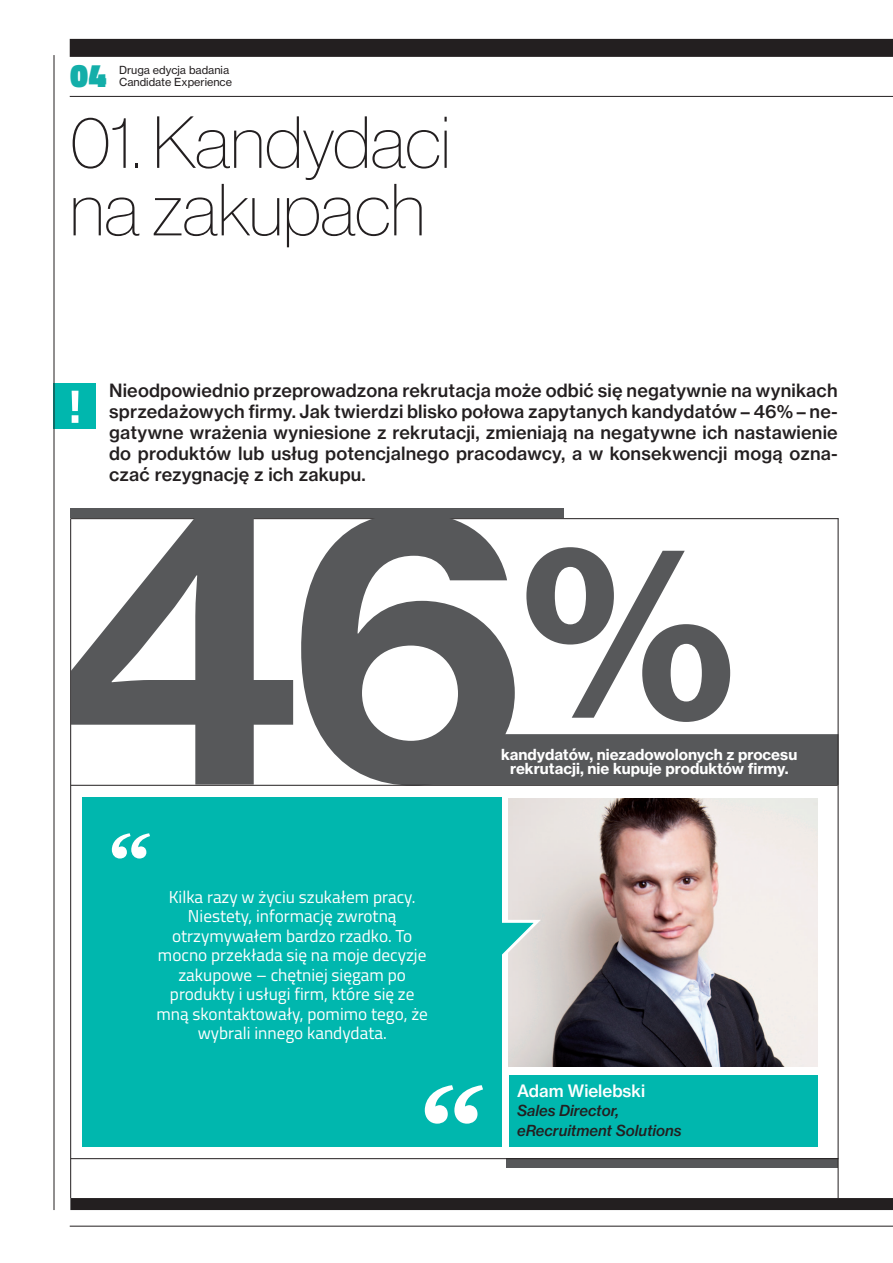
<style>
.page{position:relative;width:893px;height:1263px;background:#fff}
.page>*{position:absolute;margin:0;border:0;box-sizing:border-box;transform-origin:0 0}
.t1{font:372px "N Haas Grotesk TX Pro 75 Bd";color:#57585a}
.t2{font:234.45px "N Haas Grotesk TX Pro 75 Bd";color:#57585a}
.t3{font:72px "N Haas Grotesk DS Pro 25 Th";color:#231f20}
.t4{font:900 32.85px "Titillium Web";color:#13aea9}
.t5{font:18px/21px "N Haas Grotesk TX Pro 65 Md";letter-spacing:.01em;color:#231f20;text-align:justify}
.t6{font:17.25px/19.5px "Titillium Web";color:#fff;text-align:center}
.t7{font:16.8px "N Haas Grotesk TX Pro 65 Md";color:#fff}
.t8{font:15px/14.9px "N Haas Grotesk TX Pro 75 Bd";color:#fff;text-align:center}
.t9{font:15px/19.5px "N Haas Grotesk TX Pro 66 Md It";color:#231f20}
.t10{font:10.95px "N Haas Grotesk TX Pro 55 Rg";color:#231f20}
.s1{font-size:366.3px}
</style>
<div class="page">
<div style="left:54px;top:383px;width:42px;height:45px;background:#00b7ae"></div>
<svg style="left:72px;top:391px;width:6px;height:32px"></svg>
<div style="left:506px;top:1158px;width:332px;height:9px;background:#57585a"></div>
<hr style="left:54px;top:55px;width:1px;height:1155px;background:#231f20">
<hr style="left:70px;top:96px;width:823px;height:1px;background:#231f20">
<hr style="left:70px;top:1226px;width:823px;height:1px;background:#231f20">
<div style="left:70px;top:1198px;width:823px;height:12px;background:#231f20"></div>
<div style="left:70px;top:39px;width:823px;height:18px;background:#231f20"></div>
<hr style="left:70px;top:518px;width:768px;height:1px;background:#231f20">
<svg style="left:417px;top:734px;width:421px;height:51px;background:#606162"></svg>
<div style="left:510px;top:1075px;width:308px;height:72px;background:#00b7ae"></div>
<img style="left:509px;top:799px;width:309px;height:268px">
<svg style="left:502px;top:918px;width:43px;height:54px;background:#b4d8d4"></svg>
<div style="left:82px;top:797px;width:420px;height:350px;background:#00b7ae"></div>
<svg style="left:425px;top:1085px;width:58px;height:39px"></svg>
<svg style="left:112px;top:833px;width:38px;height:25px"></svg>
<hr style="left:70px;top:519px;width:1px;height:679px;background:#231f20">
<hr style="left:838px;top:518px;width:1px;height:680px;background:#231f20">
<hr style="left:71px;top:1158px;width:767px;height:1px;background:#231f20">
<div style="left:70px;top:508px;width:494px;height:10px;background:#57585a"></div>
<hr style="left:71px;top:785px;width:767px;height:1px;background:#231f20">
<p class="t4" style="left:70px;top:52px;width:38px">04</p>
<p class="t3" style="left:70px;top:102px;width:382px">01. Kandydaci</p>
<p class="t3" style="left:70px;top:170px;width:357px">na zakupach</p>
<p class="t10" style="left:119px;top:63px;width:112px">Druga edycja badania</p>
<p class="t10" style="left:119px;top:75px;width:115px">Candidate Experience</p>
<p class="t5" style="left:109px;top:380px;width:730px">Nieodpowiednio przeprowadzona rekrutacja może odbić się negatywnie na wynikach sprzedażowych firmy. Jak twierdzi blisko połowa zapytanych kandydatów – 46% – ne&shy;gatywne wrażenia wyniesione z rekrutacji, zmieniają na negatywne ich nastawienie do produktów lub usług potencjalnego pracodawcy, a w konsekwencji mogą ozna&shy;czać rezygnację z ich zakupu.</p>
<p class="t1" style="left:51px;top:414px;width:477px">4<span class="s1">6</span></p>
<p class="t2" style="left:519px;top:484px;width:220px">%</p>
<p class="t8" style="left:501px;top:747px;width:298px">kandydatów, niezadowolonych z procesu rekrutacji, nie kupuje produktów firmy.</p>
<p class="t6" style="left:156px;top:886px;width:273px">Kilka razy w życiu szukałem pracy.<br>Niestety, informację zwrotną otrzymywałem bardzo rzadko. To mocno przekłada się na moje decyzje zakupowe – chętniej sięgam po produkty i usługi firm, które się ze mną skontaktowały, pomimo tego, że wybrali innego kandydata.</p>
<p class="t7" style="left:517px;top:1080px;width:130px">Adam Wielebski</p>
<p class="t9" style="left:517px;top:1101px;width:166px">Sales Director, eRecruitment Solutions</p>
</div>
